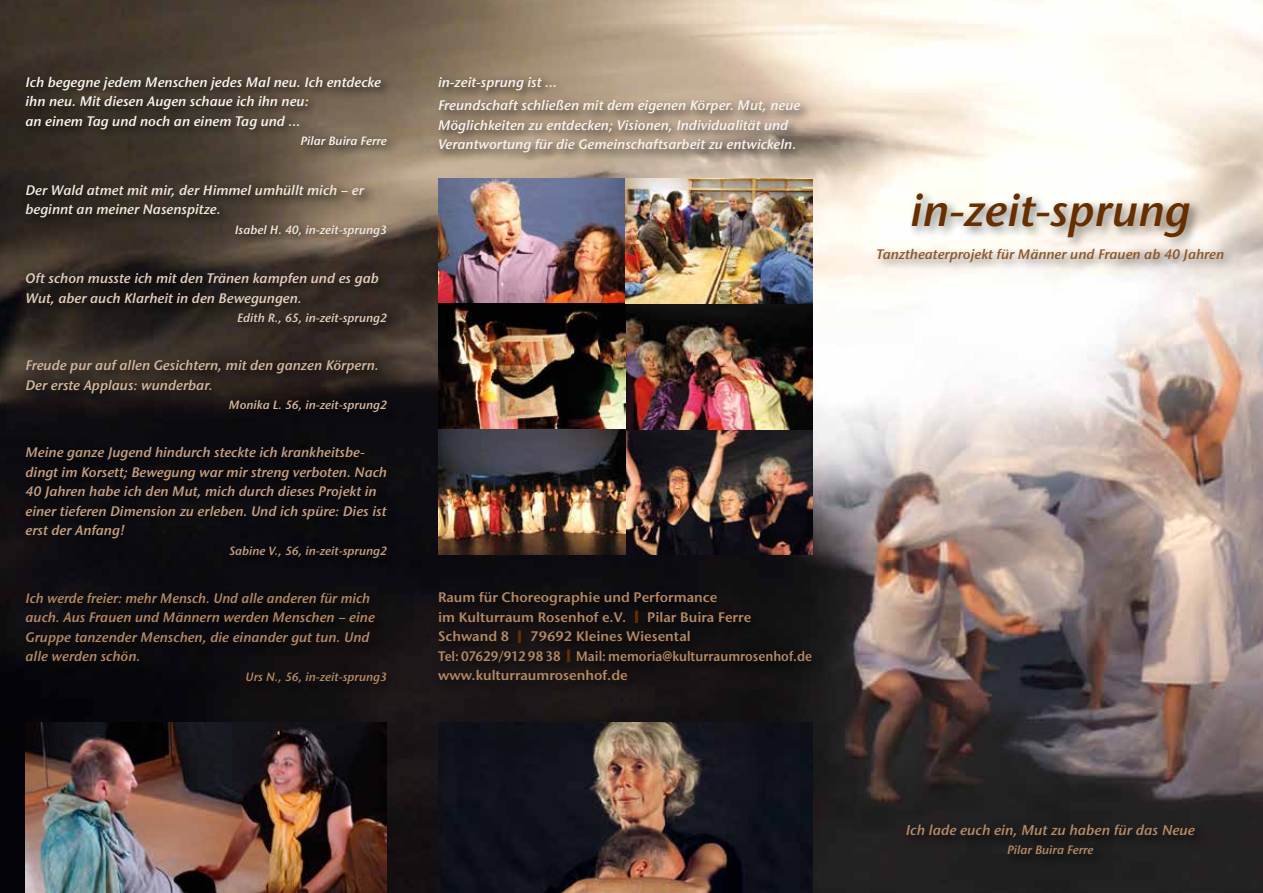
<style>
.page{position:relative;width:1263px;height:893px;background:#fff}
.page>*{position:absolute;margin:0;border:0;box-sizing:border-box;transform-origin:0 0}
.t1{font:italic 600 45px "Stone Sans ITC Std";color:#672e00}
.t2{font:italic 600 14.25px "Stone Sans ITC Std";color:#b58965}
.t3{font:italic 600 13.8px/19.5px "Stone Sans ITC Std";color:#f8f2ee}
.t4{font:italic 600 13.8px/19.5px "Stone Sans ITC Std";color:#c59e80}
.t5{font:600 13.8px/19.5px "Stone Sans ITC Std";color:#b58965}
.t6{font:italic 600 13.8px/19.5px "Stone Sans ITC Std";color:#b58965}
.t7{font:italic 600 13.8px/19.5px "Stone Sans ITC Std";color:#e3cdbc}
.t8{font:italic 600 13.8px/19.5px "Stone Sans ITC Std";color:#d4b69d}
.t9{font:italic 600 13.8px/19.5px "Stone Sans ITC Std";color:#f1e6dc}
.t10{font:italic 600 13.8px "Stone Sans ITC Std";color:#8e572a}
.t11{font:italic 600 12px "Stone Sans ITC Std";color:#b58965}
.t12{font:italic 600 12px "Stone Sans ITC Std";color:#c59e80}
.t13{font:italic 600 12px "Stone Sans ITC Std";color:#f1e6dc}
.t14{font:italic 600 12px "Stone Sans ITC Std";color:#e3cdbc}
.t15{font:italic 600 12px "Stone Sans ITC Std";color:#d4b69d}
.t16{font:italic 600 12px "Stone Sans ITC Std";color:#f8f2ee}
.s1{font-size:18px;color:#672e00}
</style>
<div class="page">
<img style="left:0;top:0;width:1263px;height:893px">
<div style="left:434px;top:588px;width:391px;height:105px;background:#141112"></div>
<img style="left:26px;top:723px;width:361px;height:170px">
<img style="left:438px;top:723px;width:374px;height:170px">
<div style="left:434px;top:73px;width:379px;height:93px;background:#000;opacity:.75"></div>
<div style="left:874px;top:189px;width:363px;height:86px;background:#000;opacity:.5"></div>
<div style="left:902px;top:820px;width:306px;height:48px;background:#1f1e1f"></div>
<div style="left:22px;top:73px;width:378px;height:624px;background:#000;opacity:.75"></div>
<img style="left:438px;top:179px;width:374px;height:376px">
<p class="t3" style="left:26px;top:72px;width:357px">Ich begegne jedem Menschen jedes Mal neu. Ich entdecke ihn neu. Mit diesen Augen schaue ich ihn neu:<br>an einem Tag und noch an einem Tag und …</p>
<p class="t16" style="left:301px;top:134px;width:88px">Pilar Buira Ferre</p>
<p class="t9" style="left:26px;top:180px;width:340px">Der Wald atmet mit mir, der Himmel umhüllt mich – er beginnt an meiner Nasenspitze.</p>
<p class="t13" style="left:235px;top:222px;width:154px">Isabel H. 40, in-zeit-sprung3</p>
<p class="t7" style="left:26px;top:269px;width:355px">Oft schon musste ich mit den Tränen kampfen und es gab<br>Wut, aber auch Klarheit in den Bewegungen.</p>
<p class="t14" style="left:237px;top:311px;width:151px">Edith R., 65, in-zeit-sprung2</p>
<p class="t8" style="left:26px;top:356px;width:355px">Freude pur auf allen Gesichtern, mit den ganzen Körpern.<br>Der erste Applaus: wunderbar.</p>
<p class="t15" style="left:229px;top:398px;width:160px">Monika L. 56, in-zeit-sprung2</p>
<p class="t4" style="left:26px;top:443px;width:363px">Meine ganze Jugend hindurch steckte ich krankheitsbe&shy;dingt im Korsett; Bewegung war mir streng verboten. Nach 40 Jahren habe ich den Mut, mich durch dieses Projekt in einer tieferen Dimension zu erleben. Und ich spüre: Dies ist erst der Anfang!</p>
<p class="t12" style="left:229px;top:543px;width:159px">Sabine V., 56, in-zeit-sprung2</p>
<p class="t6" style="left:26px;top:588px;width:351px">Ich werde freier: mehr Mensch. Und alle anderen für mich auch. Aus Frauen und Männern werden Menschen – eine Gruppe tanzender Menschen, die einander gut tun. Und alle werden schön.</p>
<p class="t11" style="left:246px;top:669px;width:143px">Urs N., 56, in-zeit-sprung3</p>
<p class="t3" style="left:438px;top:70px;width:364px;line-height:23.7px">in-zeit-sprung ist ...<br>Freundschaft schließen mit dem eigenen Körper. Mut, neue</p>
<p class="t3" style="left:438px;top:115px;width:360px">Möglichkeiten zu entdecken; Visionen, Individualität und<br>Verantwortung für die Gemeinschaftsarbeit zu entwickeln.</p>
<p class="t5" style="left:438px;top:588px;width:376px">Raum für Choreographie und Performance<br>im Kulturraum Rosenhof e.V. <span class="s1">I</span> Pilar Buira Ferre Schwand 8 <span class="s1">I</span> 79692 Kleines Wiesental<br>Tel: 07629/912 98 38 <span class="s1">I</span> Mail: memoria@kulturraumrosenhof.de www.kulturraumrosenhof.de</p>
<h1 class="t1" style="left:910px;top:183px;width:281px">in-zeit-sprung</h1>
<p class="t10" style="left:876px;top:245px;width:349px">Tanztheaterprojekt für Männer und Frauen ab 40 Jahren</p>
<p class="t2" style="left:906px;top:821px;width:291px">Ich lade euch ein, Mut zu haben für das Neue</p>
<p class="t11" style="left:1007px;top:843px;width:88px">Pilar Buira Ferre</p>
</div>
